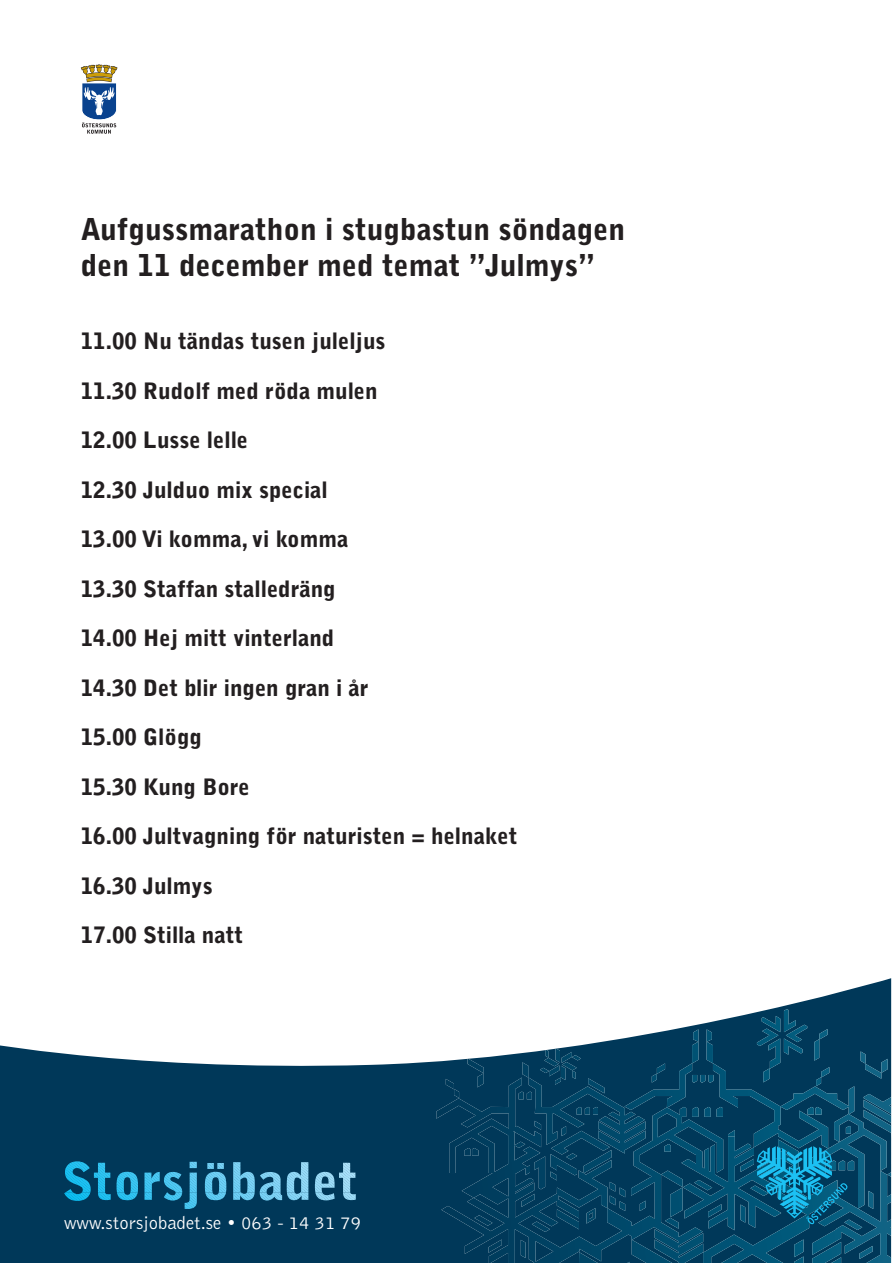
<style>
.page{position:relative;width:893px;height:1263px;background:#fff}
.page>*{position:absolute;margin:0;border:0;box-sizing:border-box;transform-origin:0 0}
.t1{font:900 30px/36px "Bell Gothic";color:#231f20}
.t2{font:900 22.5px "Bell Gothic";color:#231f20}
.t3{font:300 18.6px "Bell Gothic";color:#fff}
</style>
<div class="page">
<svg style="left:0;top:978px;width:891px;height:285px;fill:#003859"></svg>
<svg style="left:436px;top:1029px;width:38px;height:234px;background:#104463"></svg>
<svg style="left:464px;top:1114px;width:427px;height:63px;background:#064666"></svg>
<svg style="left:535px;top:1114px;width:356px;height:19px;background:#074666"></svg>
<svg style="left:446px;top:1009px;width:445px;height:105px"></svg>
<svg style="left:64px;top:1161px;width:292px;height:48px;background:#206a8d"></svg>
<svg style="left:474px;top:1146px;width:417px;height:117px;background:#074c6d"></svg>
<svg style="left:81px;top:64px;width:36px;height:70px"></svg>
<h1 class="t1" style="left:81px;top:211px;width:546px">Aufgussmarathon i stugbastun söndagen den 11 december med temat ”Julmys”</h1>
<p class="t2" style="left:81px;top:328px;width:306px">11.00 Nu tändas tusen juleljus</p>
<p class="t2" style="left:81px;top:378px;width:298px">11.30 Rudolf med röda mulen</p>
<p class="t2" style="left:81px;top:427px;width:169px">12.00 Lusse lelle</p>
<p class="t2" style="left:81px;top:477px;width:248px">12.30 Julduo mix special</p>
<p class="t2" style="left:81px;top:526px;width:269px">13.00 Vi komma, vi komma</p>
<p class="t2" style="left:81px;top:576px;width:256px">13.30 Staffan stalledräng</p>
<p class="t2" style="left:81px;top:625px;width:255px">14.00 Hej mitt vinterland</p>
<p class="t2" style="left:81px;top:675px;width:289px">14.30 Det blir ingen gran i år</p>
<p class="t2" style="left:81px;top:724px;width:123px">15.00 Glögg</p>
<p class="t2" style="left:81px;top:774px;width:171px">15.30 Kung Bore</p>
<p class="t2" style="left:81px;top:823px;width:438px">16.00 Jultvagning för naturisten = helnaket</p>
<p class="t2" style="left:81px;top:873px;width:134px">16.30 Julmys</p>
<p class="t2" style="left:81px;top:922px;width:164px">17.00 Stilla natt</p>
<p class="t3" style="left:64px;top:1213px;width:299px">www.storsjobadet.se • 063 - 14 31 79</p>
</div>
